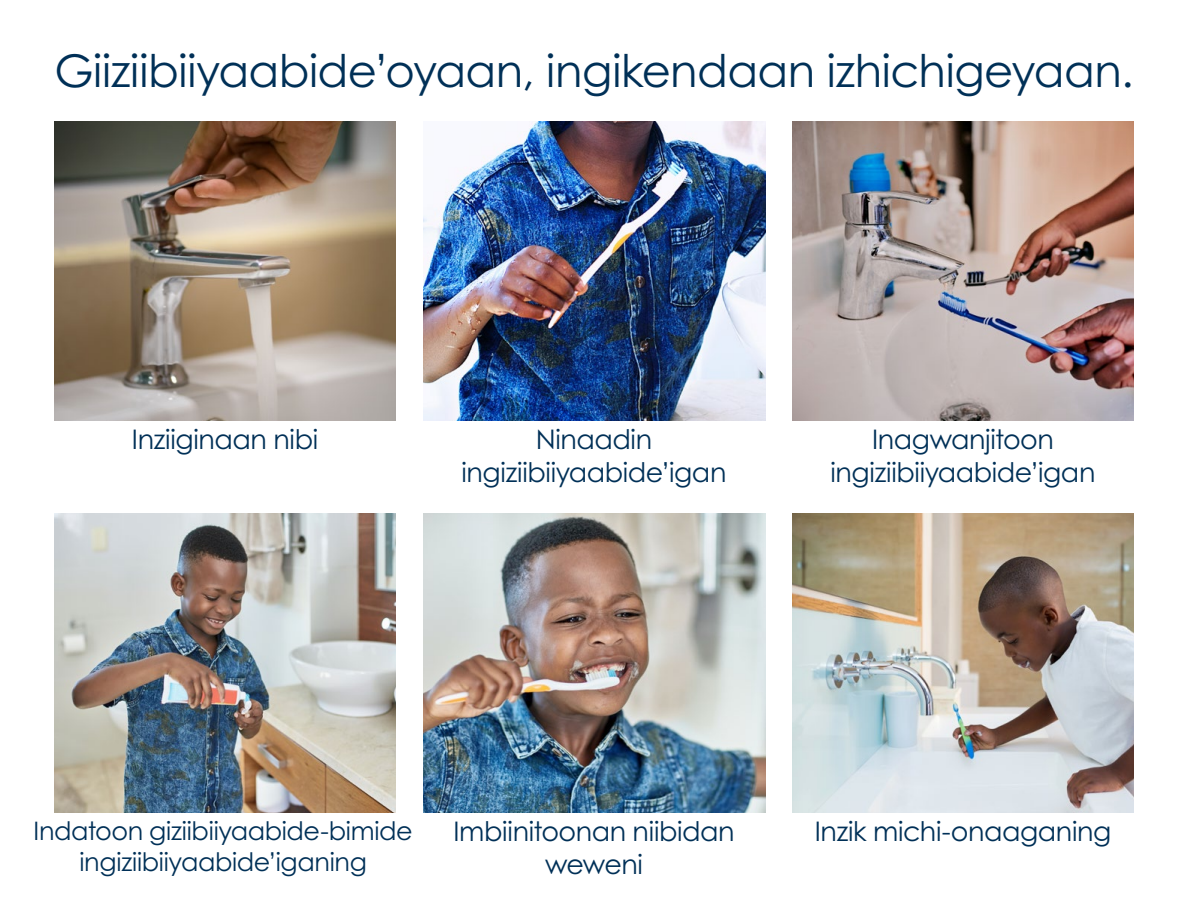
<style>
.page{position:relative;width:1188px;height:918px;background:#fff}
.page>*{position:absolute;margin:0;border:0;box-sizing:border-box;transform-origin:0 0}
.body_text{font:45px "Century Gothic Pro";letter-spacing:-.01em;color:#003057}
._20_pt_century{font:27px/32.4px "Century Gothic Pro";letter-spacing:-.015em;color:#003057;text-align:center}
._20_pt_century-2{font:25.5px/30.6px "Century Gothic Pro";letter-spacing:-.015em;color:#003057;text-align:center}
</style>
<div class="page">
<img style="left:54px;top:121px;width:342px;height:300px">
<img style="left:423px;top:121px;width:342px;height:300px">
<img style="left:792px;top:121px;width:342px;height:300px">
<img style="left:54px;top:513px;width:342px;height:300px">
<img style="left:423px;top:513px;width:342px;height:300px">
<img style="left:792px;top:513px;width:342px;height:300px">
<p class="body_text" style="left:54px;top:43px;width:1081px">Giiziibiiyaabide’oyaan, ingikendaan izhichigeyaan.</p>
<p class="_20_pt_century" style="left:132px;top:423px;width:188px">Inziiginaan nibi</p>
<p class="_20_pt_century" style="left:461px;top:423px;width:267px">Ninaadin ingiziibiiyaabide’igan</p>
<p class="_20_pt_century" style="left:830px;top:423px;width:267px">Inagwanjitoon ingiziibiiyaabide’igan</p>
<p class="_20_pt_century-2" style="left:34px;top:815px;width:381px">Indatoon giziibiiyaabide-bimide ingiziibiiyaabide’iganing</p>
<p class="_20_pt_century" style="left:453px;top:815px;width:283px">Imbiinitoonan niibidan weweni</p>
<p class="_20_pt_century" style="left:815px;top:815px;width:298px">Inzik michi-onaaganing</p>
</div>
